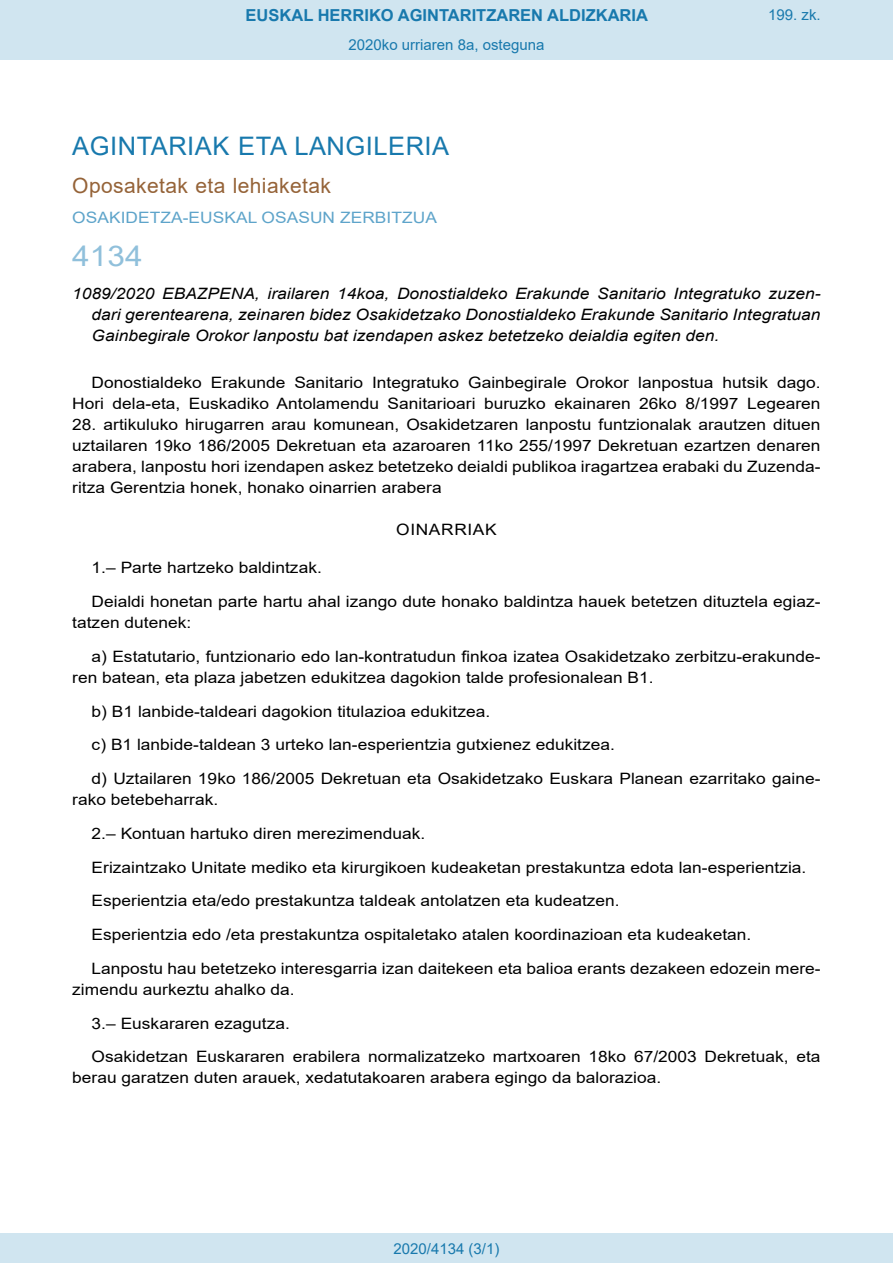
<style>
.page{position:relative;width:893px;height:1263px;background:#fff}
.page>*{position:absolute;margin:0;border:0;box-sizing:border-box;transform-origin:0 0}
.BOPVOrden{font:28.5px "Arial";color:#90c0db;scale:1.11 1}
.BOPVSeccion{font:25.5px "Arial";letter-spacing:.02em;color:#1879ad}
.BOPVSubseccion{font:21px "Arial";letter-spacing:.02em;color:#956338}
.t1{font:700 16.5px "Arial";color:#1879ad}
.BOPVDetalle{font:15.6px/21px "Arial";color:#000;scale:1.11 1}
.BOPVTitulo{font:italic 15.6px/21px "Arial";color:#000;text-align:justify;scale:1.11 1}
.BOPVOrganismo{font:15.6px "Arial";letter-spacing:.005em;color:#5ea4ca;scale:1.11 1}
.BOPVClave{font:15.6px "Arial";letter-spacing:.035em;color:#000;scale:1.11 1}
.Paginacion_Centro{font:15px "Arial";color:#1879ad}
</style>
<div class="page">
<div style="left:0;top:0;width:893px;height:60px;background:#d0e5f0"></div>
<div style="left:0;top:1233px;width:893px;height:30px;background:#d0e5f0"></div>
<p class="t1" style="left:246px;top:3px;width:404px">EUSKAL HERRIKO AGINTARITZAREN ALDIZKARIA</p>
<p class="Paginacion_Centro" style="left:348px;top:35px;width:197px">2020ko urriaren 8a, osteguna</p>
<p class="Paginacion_Centro" style="left:768px;top:5px;width:54px">199. zk.</p>
<p class="BOPVSeccion" style="left:72px;top:128px;width:378px">AGINTARIAK ETA LANGILERIA</p>
<p class="BOPVSubseccion" style="left:72px;top:171px;width:260px">Oposaketak eta lehiaketak</p>
<p class="BOPVOrganismo" style="left:72px;top:207px;width:330px">OSAKIDETZA-EUSKAL OSASUN ZERBITZUA</p>
<p class="BOPVOrden" style="left:72px;top:236px;width:65px">4134</p>
<p class="BOPVTitulo" style="left:92px;top:284px;width:658px;text-indent:-19px">1089/2020 EBAZPENA, irailaren 14koa, Donostialdeko Erakunde Sanitario Integratuko zuzen&shy;dari gerentearena, zeinaren bidez Osakidetzako Donostialdeko Erakunde Sanitario Integratuan Gainbegirale Orokor lanpostu bat izendapen askez betetzeko deialdia egiten den.</p>
<p class="BOPVDetalle" style="left:72px;top:372px;width:676px;text-align:right">Donostialdeko Erakunde Sanitario Integratuko Gainbegirale Orokor lanpostua hutsik dago.<br>Hori dela-eta, Euskadiko Antolamendu Sanitarioari buruzko ekainaren 26ko 8/1997 Legearen</p>
<p class="BOPVDetalle" style="left:72px;top:414px;width:676px;text-align:justify">28. artikuluko hirugarren arau komunean, Osakidetzaren lanpostu funtzionalak arautzen dituen uztailaren 19ko 186/2005 Dekretuan eta azaroaren 11ko 255/1997 Dekretuan ezartzen denaren arabera, lanpostu hori izendapen askez betetzeko deialdi publikoa iragartzea erabaki du Zuzenda&shy;ritza Gerentzia honek, honako oinarrien arabera</p>
<p class="BOPVClave" style="left:396px;top:519px;width:92px">OINARRIAK</p>
<p class="BOPVDetalle" style="left:92px;top:557px;width:209px">1.– Parte hartzeko baldintzak.</p>
<p class="BOPVDetalle" style="left:72px;top:591px;width:676px;text-indent:19px">Deialdi honetan parte hartu ahal izango dute honako baldintza hauek betetzen dituztela egiaz&shy;tatzen dutenek:</p>
<p class="BOPVDetalle" style="left:72px;top:646px;width:676px;text-indent:19px">a) Estatutario, funtzionario edo lan-kontratudun finkoa izatea Osakidetzako zerbitzu-erakunde&shy;ren batean, eta plaza jabetzen edukitzea dagokion talde profesionalean B1.</p>
<p class="BOPVDetalle" style="left:92px;top:700px;width:361px">b) B1 lanbide-taldeari dagokion titulazioa edukitzea.</p>
<p class="BOPVDetalle" style="left:92px;top:734px;width:473px">c) B1 lanbide-taldean 3 urteko lan-esperientzia gutxienez edukitzea.</p>
<p class="BOPVDetalle" style="left:72px;top:768px;width:676px;text-indent:19px">d) Uztailaren 19ko 186/2005 Dekretuan eta Osakidetzako Euskara Planean ezarritako gaine&shy;rako betebeharrak.</p>
<p class="BOPVDetalle" style="left:92px;top:823px;width:302px">2.– Kontuan hartuko diren merezimenduak.</p>
<p class="BOPVDetalle" style="left:92px;top:856px;width:645px">Erizaintzako Unitate mediko eta kirurgikoen kudeaketan prestakuntza edota lan-esperientzia.</p>
<p class="BOPVDetalle" style="left:92px;top:890px;width:477px">Esperientzia eta/edo prestakuntza taldeak antolatzen eta kudeatzen.</p>
<p class="BOPVDetalle" style="left:92px;top:924px;width:596px">Esperientzia edo /eta prestakuntza ospitaletako atalen koordinazioan eta kudeaketan.</p>
<p class="BOPVDetalle" style="left:72px;top:958px;width:676px;text-indent:19px">Lanpostu hau betetzeko interesgarria izan daitekeen eta balioa erants dezakeen edozein mere&shy;zimendu aurkeztu ahalko da.</p>
<p class="BOPVDetalle" style="left:92px;top:1012px;width:180px">3.– Euskararen ezagutza.</p>
<p class="BOPVDetalle" style="left:72px;top:1046px;width:676px;text-indent:19px">Osakidetzan Euskararen erabilera normalizatzeko martxoaren 18ko 67/2003 Dekretuak, eta berau garatzen duten arauek, xedatutakoaren arabera egingo da balorazioa.</p>
<p class="Paginacion_Centro" style="left:393px;top:1238px;width:107px">2020/4134 (3/1)</p>
</div>
